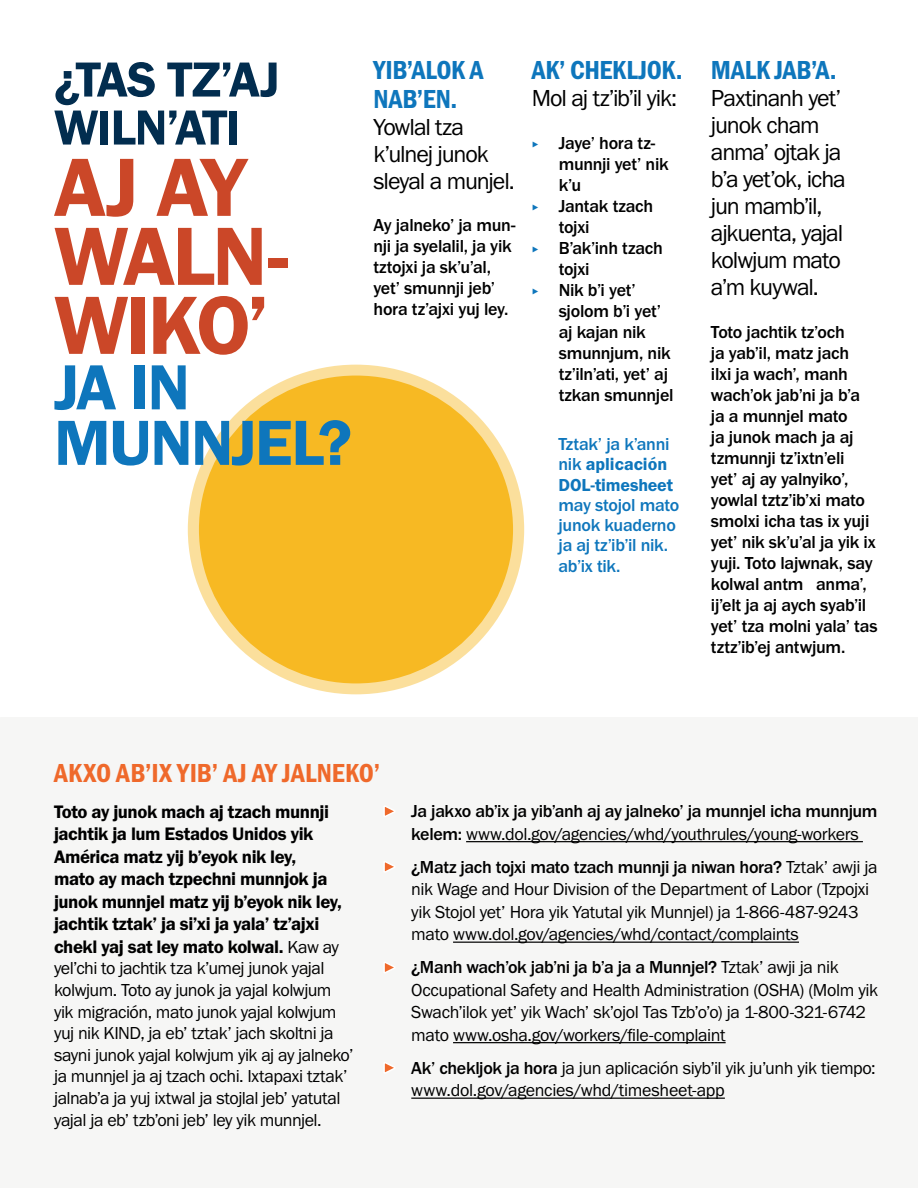
<style>
.page{position:relative;width:918px;height:1188px;background:#fff}
.page>*{position:absolute;margin:0;border:0;box-sizing:border-box;transform-origin:0 0}
.t1{font:600 85.5px/69px "Franklin Gothic";letter-spacing:-.035em;color:#cb4728}
.t2{font:600 66px/55.5px "Franklin Gothic";letter-spacing:-.03em;color:#0e76bc}
.t3{font:600 51px/48px "Franklin Gothic";letter-spacing:-.025em;color:#022d4f}
.t4{font:27px/28.5px "Franklin Gothic URW Con Dem";letter-spacing:-.005em;color:#0e76bc}
.t5{font:27px "Franklin Gothic URW Con Dem";letter-spacing:.01em;color:#ef692b}
.t6{font:24px/27px "Franklin Gothic URW Boo";letter-spacing:-.045em;color:#000}
.t7{font:18.75px/22.5px "Franklin Gothic URW Dem";letter-spacing:-.025em;color:#000}
.t8{font:18px/21.6px "Franklin Gothic URW Boo";letter-spacing:-.025em;color:#000}
.t9{font:500 18px/21px "Franklin Gothic URW";letter-spacing:-.02em;color:#000}
.t10{font:500 18px/20.2px "Franklin Gothic URW";letter-spacing:-.015em;color:#0e76bc}
.t11{font:18px/20.2px "Franklin Gothic URW Dem";color:#0e76bc}
.s1{font-family:"Franklin Gothic URW Cond";font-size:13.5px;color:#0e76bc}
.s2{font-family:"Franklin Gothic URW";font-weight:500}
.s3{font-family:"Franklin Gothic URW Boo";font-size:18px}
.s4{font-family:"Franklin Gothic URW Boo";font-weight:400}
</style>
<div class="page">
<hr style="left:466px;top:841px;width:397px;height:1px;background:#000">
<hr style="left:453px;top:942px;width:346px;height:1px;background:#000">
<hr style="left:453px;top:1042px;width:273px;height:1px;background:#000">
<hr style="left:411px;top:1098px;width:314px;height:1px;background:#000">
<div style="left:188px;top:365px;width:336px;height:329px;background:#fbdf9c;border-radius:50%"></div>
<div style="left:199px;top:376px;width:314px;height:307px;background:#f7b923;border-radius:50%"></div>
<svg style="left:384px;top:807px;width:10px;height:9px"></svg>
<svg style="left:384px;top:862px;width:10px;height:10px"></svg>
<svg style="left:384px;top:1063px;width:10px;height:10px"></svg>
<svg style="left:384px;top:963px;width:10px;height:9px"></svg>
<h3 class="t3" style="left:54px;top:56px;width:227px">¿TAS TZ’AJ<br>WILN’ATI</h3>
<h1 class="t1" style="left:54px;top:154px;width:236px">AJ AY<br>WALN-<br>WIKO’</h1>
<h2 class="t2" style="left:54px;top:360px;width:300px">JA IN<br>MUNNJEL?</h2>
<h3 class="t4" style="left:374px;top:55px;width:112px">YIB’ALOK A<br>NAB’EN.</h3>
<h3 class="t6" style="left:374px;top:113px;width:143px">Yowlal tza k’ulnej junok sleyal a munjel.</h3>
<p class="t9" style="left:374px;top:214px;width:144px">Ay jalneko’ ja mun&shy;nji ja syelalil, ja yik tztojxi ja sk’u’al, yet’ smunnji jeb’ hora tz’ajxi yuj ley.</p>
<h3 class="t4" style="left:532px;top:55px;width:152px">AK’ CHEKLJOK.</h3>
<h3 class="t6" style="left:532px;top:84px;width:147px">Mol aj tz’ib’il yik:</h3>
<p class="t9" style="left:532px;top:132px;width:125px"><span class="s1">▸</span> Jaye’ hora tz-</p>
<p class="t9" style="left:559px;top:153px;width:111px">munnji yet’ nik</p>
<p class="t9" style="left:559px;top:174px;width:24px">k’u</p>
<p class="t9" style="left:532px;top:195px;width:123px"><span class="s1">▸</span> Jantak tzach</p>
<p class="t9" style="left:559px;top:216px;width:32px">tojxi</p>
<p class="t9" style="left:532px;top:237px;width:133px"><span class="s1">▸</span> B’ak’inh tzach</p>
<p class="t9" style="left:559px;top:258px;width:32px">tojxi</p>
<p class="t9" style="left:532px;top:279px;width:106px"><span class="s1">▸</span> Nik b’i yet’</p>
<p class="t9" style="left:559px;top:300px;width:104px">sjolom b’i yet’</p>
<p class="t9" style="left:559px;top:321px;width:89px">aj kajan nik</p>
<p class="t9" style="left:559px;top:342px;width:113px">smunnjum, nik</p>
<p class="t9" style="left:559px;top:363px;width:111px">tz’iln’ati, yet’ aj</p>
<p class="t9" style="left:559px;top:384px;width:116px">tzkan smunnjel</p>
<p class="t10" style="left:559px;top:434px;width:112px">Tztak’ ja k’anni</p>
<p class="t11" style="left:559px;top:454px;width:116px"><span class="s2">nik</span> aplicación<br>DOL-timesheet</p>
<p class="t10" style="left:559px;top:494px;width:122px">may stojol mato junok kuaderno ja aj tz’ib’il nik. ab’ix tik.</p>
<h3 class="t4" style="left:711px;top:55px;width:127px">MALK JAB’A.</h3>
<h3 class="t6" style="left:711px;top:84px;width:137px">Paxtinanh yet’ junok cham anma’ ojtak ja b’a yet’ok, icha jun mamb’il, ajkuenta, yajal kolwjum mato a’m kuywal.</h3>
<p class="t9" style="left:711px;top:321px;width:168px">Toto jachtik tz’och<br>ja yab’il, matz jach<br>ilxi ja wach’, manh wach’ok jab’ni ja b’a ja a munnjel mato<br>ja junok mach ja aj tzmunnji tz’ixtn’eli<br>yet’ aj ay yalnyiko’, yowlal tztz’ib’xi mato smolxi icha tas ix yuji yet’ nik sk’u’al ja yik ix yuji. Toto lajwnak, say kolwal antm anma’, ij’elt ja aj aych syab’il yet’ tza molni yala’ tas tztz’ib’ej antwjum.</p>
<h3 class="t5" style="left:54px;top:754px;width:328px">AKXO AB’IX YIB’ AJ AY JALNEKO’</h3>
<p class="t7" style="left:54px;top:800px;width:289px">Toto ay junok mach aj tzach munnji jachtik ja lum Estados Unidos yik América matz yij b’eyok nik ley, mato ay mach tzpechni munnjok ja junok munnjel matz yij b’eyok nik ley, jachtik tztak’ ja si’xi ja yala’ tz’ajxi chekl yaj sat ley mato kolwal. <span class="s3">Kaw ay</span></p>
<p class="t8" style="left:54px;top:957px;width:301px">yel’chi to jachtik tza k’umej junok yajal kolwjum. Toto ay junok ja yajal kolwjum yik migración, mato junok yajal kolwjum yuj nik KIND, ja eb’ tztak’ jach skoltni ja sayni junok yajal kolwjum yik aj ay jalneko’ ja munnjel ja aj tzach ochi. Ixtapaxi tztak’ jalnab’a ja yuj ixtwal ja stojlal jeb’ yatutal yajal ja eb’ tzb’oni jeb’ ley yik munnjel.</p>
<p class="t9" style="left:384px;top:801px;width:495px"><sup>■</sup> Ja jakxo ab’ix ja yib’anh aj ay jalneko’ ja munnjel icha munnjum</p>
<p class="t8" style="left:411px;top:823px;width:449px"><span class="s2">kelem:</span> www.dol.gov/agencies/whd/youthrules/young-workers</p>
<p class="t9" style="left:384px;top:856px;width:495px"><sup>■</sup> ¿Matz jach tojxi mato tzach munnji ja niwan hora? <span class="s4">Tztak’ awji ja</span></p>
<p class="t8" style="left:411px;top:878px;width:460px;line-height:22.5px">nik Wage and Hour Division of the Department of Labor (Tzpojxi yik Stojol yet’ Hora yik Yatutal yik Munnjel) ja 1-866-487-9243 mato www.dol.gov/agencies/whd/contact/complaints</p>
<p class="t9" style="left:384px;top:957px;width:456px"><sup>■</sup> ¿Manh wach’ok jab’ni ja b’a ja a Munnjel? <span class="s4">Tztak’ awji ja nik</span></p>
<p class="t8" style="left:411px;top:978px;width:468px;line-height:22.5px">Occupational Safety and Health Administration (OSHA) (Molm yik<br>Swach’ilok yet’ yik Wach’ sk’ojol Tas Tzb’o’o) ja 1-800-321-6742 mato www.osha.gov/workers/file-complaint</p>
<p class="t8" style="left:411px;top:1056px;width:466px;line-height:22.5px;text-indent:-27px"><sup>■</sup> <span class="s2">Ak’ chekljok ja hora</span> ja jun aplicación siyb’il yik ju’unh yik tiempo: www.dol.gov/agencies/whd/timesheet-app</p>
</div>
